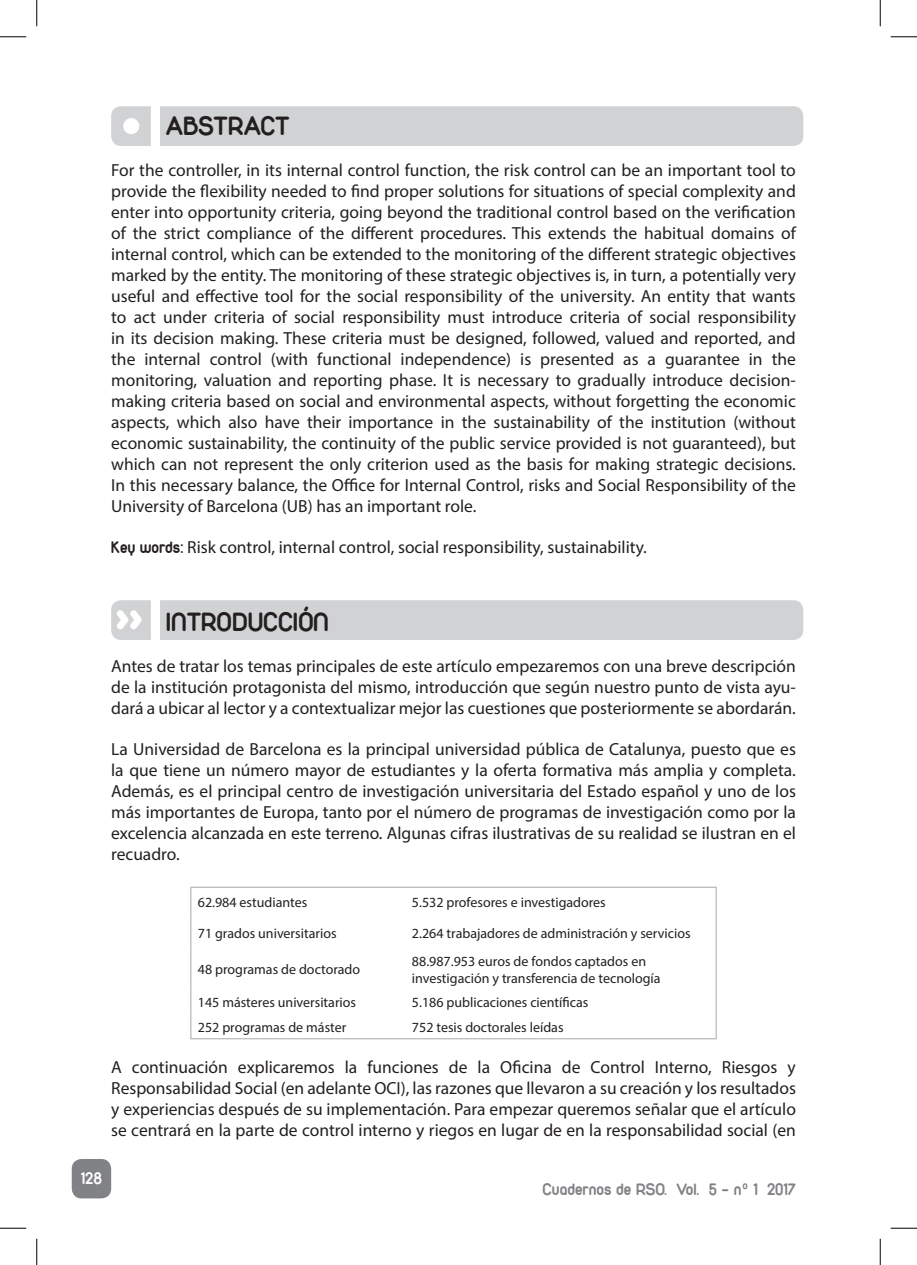
<style>
.page{position:relative;width:917px;height:1265px;background:#fff}
.page>*{position:absolute;margin:0;border:0;box-sizing:border-box;transform-origin:0 0}
.t1{font:900 42px "Duepuntozero";color:#fff}
.SUBTITULO{font:28px "Duepuntozerobold";color:#231f20}
.t2{font:17.5px/21px "Myriad Pro";color:#231f20;text-align:justify}
.t3{font:17.5px "Duepuntozerobold";color:#808285}
.t4{font:17.5px "Duepuntozerobold";color:#fff}
.TABLAS_-_texto{font:14px/16.8px "Myriad Pro";color:#231f20}
.s1{font-family:"Duepuntozerobold"}
</style>
<div class="page">
<div style="left:72px;top:1158px;width:39px;height:40px;background:#808285;border-radius:10px"></div>
<div style="left:111px;top:600px;width:692px;height:39px;background:#d1d2d4"></div>
<div style="left:111px;top:106px;width:692px;height:40px;background:#d1d2d4"></div>
<div style="left:123px;top:118px;width:16px;height:16px;background:#fff;border-radius:50%"></div>
<hr style="left:190px;top:886px;width:215px;height:1px;background:#bcbdc0">
<svg style="left:190px;top:887px;width:1px;height:29px"></svg>
<hr style="left:405px;top:886px;width:312px;height:1px;background:#bcbdc0">
<hr style="left:715px;top:887px;width:2px;height:29px;background:#bcbdc0">
<hr style="left:190px;top:916px;width:1px;height:32px;background:#bcbdc0">
<hr style="left:715px;top:916px;width:2px;height:32px;background:#bcbdc0">
<hr style="left:190px;top:948px;width:1px;height:41px;background:#bcbdc0">
<hr style="left:715px;top:948px;width:2px;height:41px;background:#bcbdc0">
<hr style="left:715px;top:989px;width:2px;height:24px;background:#bcbdc0">
<svg style="left:190px;top:989px;width:1px;height:48px"></svg>
<hr style="left:715px;top:1013px;width:2px;height:24px;background:#bcbdc0">
<hr style="left:190px;top:1037px;width:215px;height:2px;background:#bcbdc0">
<hr style="left:405px;top:1037px;width:312px;height:2px;background:#bcbdc0">
<svg style="left:0;top:36px;width:26px;height:1px"></svg>
<svg style="left:891px;top:36px;width:26px;height:1px"></svg>
<svg style="left:0;top:1227px;width:26px;height:1px"></svg>
<svg style="left:891px;top:1227px;width:26px;height:1px"></svg>
<svg style="left:36px;top:0;width:1px;height:26px"></svg>
<svg style="left:36px;top:1238px;width:1px;height:26px"></svg>
<svg style="left:880px;top:0;width:1px;height:26px"></svg>
<svg style="left:880px;top:1238px;width:1px;height:26px"></svg>
<p class="SUBTITULO" style="left:166px;top:109px;width:126px">ABSTRACT</p>
<p class="t2" style="left:111px;top:159px;width:686px">For the controller, in its internal control function, the risk control can be an important tool to provide the flexibility needed to find proper solutions for situations of special complexity and enter into opportunity criteria, going beyond the traditional control based on the verification of the strict compliance of the different procedures. This extends the habitual domains of internal control, which can be extended to the monitoring of the different strategic objectives marked by the entity. The monitoring of these strategic objectives is, in turn, a potentially very useful and effective tool for the social responsibility of the university. An entity that wants to act under criteria of social responsibility must introduce criteria of social responsibility in its decision making. These criteria must be designed, followed, valued and reported, and the internal control (with functional independence) is presented as a guarantee in the monitoring, valuation and reporting phase. It is necessary to gradually introduce decision&shy;making criteria based on social and environmental aspects, without forgetting the economic aspects, which also have their importance in the sustainability of the institution (without economic sustainability, the continuity of the public service provided is not guaranteed), but which can not represent the only criterion used as the basis for making strategic decisions.<br>In this necessary balance, the Office for Internal Control, risks and Social Responsibility of the University of Barcelona (UB) has an important role.</p>
<p class="t2" style="left:111px;top:536px;width:537px"><span class="s1">Key words:</span> Risk control, internal control, social responsibility, sustainability.</p>
<p class="SUBTITULO" style="left:166px;top:605px;width:165px">INTRODUCCIÓN</p>
<p class="t2" style="left:111px;top:655px;width:686px">Antes de tratar los temas principales de este artículo empezaremos con una breve descripción de la institución protagonista del mismo, introducción que según nuestro punto de vista ayu&shy;dará a ubicar al lector y a contextualizar mejor las cuestiones que posteriormente se abordarán.</p>
<p class="t2" style="left:111px;top:738px;width:686px">La Universidad de Barcelona es la principal universidad pública de Catalunya, puesto que es la que tiene un número mayor de estudiantes y la oferta formativa más amplia y completa.<br>Además, es el principal centro de investigación universitaria del Estado español y uno de los más importantes de Europa, tanto por el número de programas de investigación como por la excelencia alcanzada en este terreno. Algunas cifras ilustrativas de su realidad se ilustran en el recuadro.</p>
<p class="TABLAS_-_texto" style="left:198px;top:893px;width:111px">62.984 estudiantes</p>
<p class="TABLAS_-_texto" style="left:412px;top:893px;width:195px">5.532 profesores e investigadores</p>
<p class="TABLAS_-_texto" style="left:198px;top:924px;width:140px">71 grados universitarios</p>
<p class="TABLAS_-_texto" style="left:412px;top:924px;width:280px">2.264 trabajadores de administración y servicios</p>
<p class="TABLAS_-_texto" style="left:198px;top:960px;width:164px">48 programas de doctorado</p>
<p class="TABLAS_-_texto" style="left:412px;top:952px;width:250px">88.987.953 euros de fondos captados en investigación y transferencia de tecnología</p>
<p class="TABLAS_-_texto" style="left:198px;top:993px;width:160px">145 másteres universitarios</p>
<p class="TABLAS_-_texto" style="left:412px;top:993px;width:178px">5.186 publicaciones científicas</p>
<p class="TABLAS_-_texto" style="left:198px;top:1018px;width:150px">252 programas de máster</p>
<p class="TABLAS_-_texto" style="left:412px;top:1018px;width:153px">752 tesis doctorales leídas</p>
<p class="t2" style="left:111px;top:1056px;width:686px">A continuación explicaremos la funciones de la Oficina de Control Interno, Riesgos y Responsabilidad Social (en adelante OCI), las razones que llevaron a su creación y los resultados y experiencias después de su implementación. Para empezar queremos señalar que el artículo se centrará en la parte de control interno y riegos en lugar de en la responsabilidad social (en</p>
<p class="t1" style="left:116px;top:590px;width:28px">&gt;&gt;</p>
<p class="t4" style="left:81px;top:1168px;width:22px">128</p>
<p class="t3" style="left:543px;top:1178px;width:255px">Cuadernos de RSO. Vol. 5 - nº 1 2017</p>
</div>
